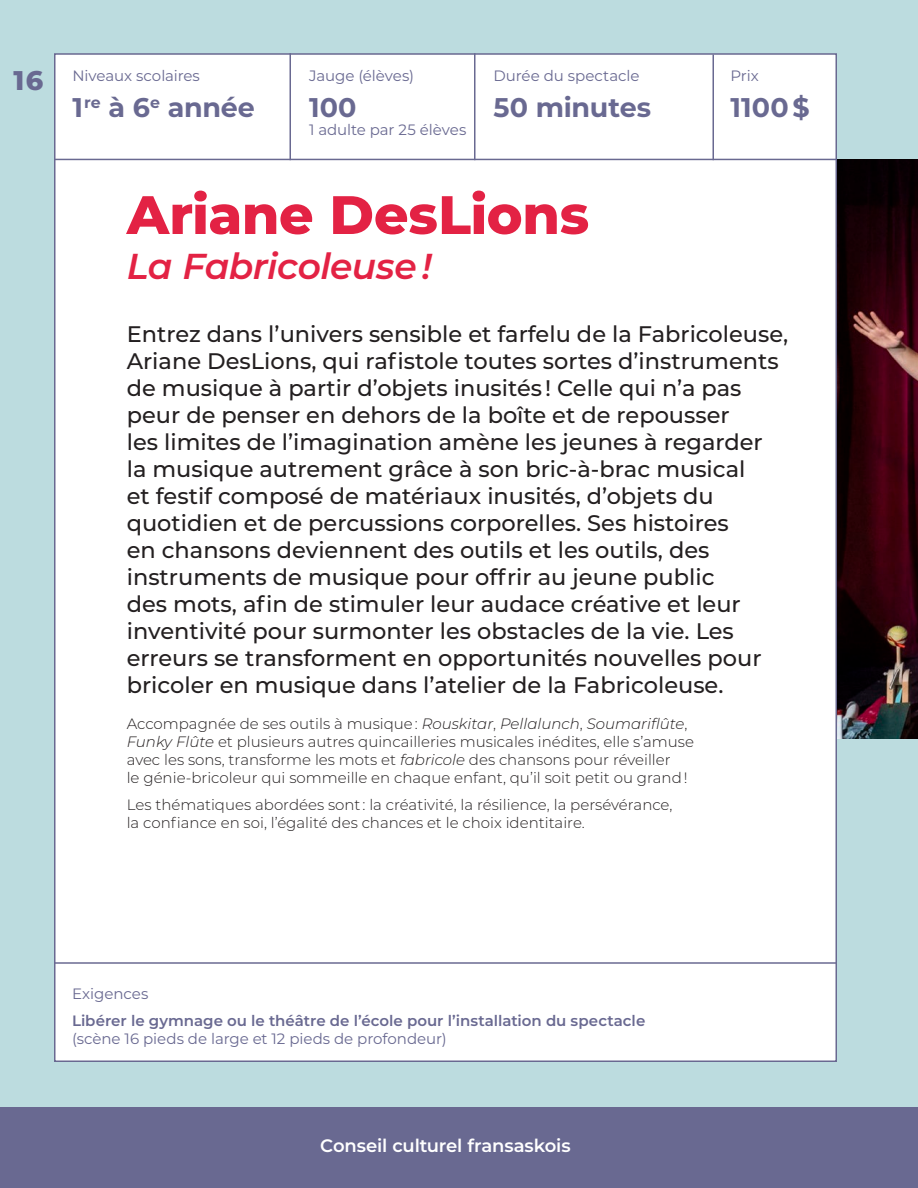
<style>
.page{position:relative;width:918px;height:1188px;background:#fff}
.page>*{position:absolute;margin:0;border:0;box-sizing:border-box;transform-origin:0 0}
.t1{font:800 54px "Montserrat";letter-spacing:-.005em;color:#e32244}
.t2{font:italic 600 36px "Montserrat";letter-spacing:-.015em;color:#e32244}
.t3{font:700 27px "Montserrat";color:#696991}
.t4{font:800 27px "Montserrat";color:#696991}
.t5{font:500 22.5px/27px "Montserrat";color:#231f20}
.t6{font:600 18px "Montserrat";letter-spacing:-.01em;color:#fff}
.t7{font:300 15px/18px "Montserrat";color:#231f20}
.t8{font:15px "Montserrat";letter-spacing:-.005em;color:#696991}
.t9{font:600 15px "Montserrat";color:#696991}
.s1{font-style:italic}
</style>
<div class="page">
<div style="left:0;top:1107px;width:918px;height:81px;background:#696991"></div>
<div style="left:0;top:0;width:918px;height:1107px;background:#bcdcdf"></div>
<div style="left:54px;top:53px;width:783px;height:1009px;background:#fff;border:2px solid #696991"></div>
<hr style="left:54px;top:159px;width:783px;height:1px;background:#696991">
<hr style="left:54px;top:962px;width:783px;height:2px;background:#696991">
<img style="left:837px;top:159px;width:81px;height:579px">
<hr style="left:290px;top:53px;width:1px;height:107px;background:#696991">
<hr style="left:474px;top:53px;width:2px;height:107px;background:#696991">
<hr style="left:712px;top:55px;width:2px;height:105px;background:#696991">
<p class="t4" style="left:14px;top:61px;width:31px">16</p>
<p class="t8" style="left:72px;top:65px;width:129px">Niveaux scolaires</p>
<p class="t3" style="left:72px;top:88px;width:184px">1<sup>re</sup> à 6<sup>e</sup> année</p>
<p class="t8" style="left:309px;top:65px;width:106px">Jauge (élèves)</p>
<p class="t3" style="left:309px;top:88px;width:49px">100</p>
<p class="t8" style="left:309px;top:119px;width:159px">1 adulte par 25 élèves</p>
<p class="t8" style="left:494px;top:65px;width:148px">Durée du spectacle</p>
<p class="t3" style="left:494px;top:88px;width:159px">50 minutes</p>
<p class="t3" style="left:72px;top:88px;width:18px">7</p>
<p class="t3" style="left:131px;top:88px;width:133px">12<sup>e</sup> année</p>
<p class="t3" style="left:494px;top:88px;width:164px">15 à 20 min.</p>
<h1 class="t1" style="left:127px;top:175px;width:464px">Ariane DesLions</h1>
<h2 class="t2" style="left:127px;top:242px;width:306px">La Fabricoleuse !</h2>
<p class="t8" style="left:730px;top:65px;width:30px">Prix</p>
<p class="t3" style="left:730px;top:88px;width:81px">1100 $</p>
<p class="t5" style="left:127px;top:320px;width:663px">Entrez dans l’univers sensible et farfelu de la Fabricoleuse, Ariane DesLions, qui rafistole toutes sortes d’instruments de musique à partir d’objets inusités ! Celle qui n’a pas peur de penser en dehors de la boîte et de repousser<br>les limites de l’imagination amène les jeunes à regarder<br>la musique autrement grâce à son bric-à-brac musical<br>et festif composé de matériaux inusités, d’objets du quotidien et de percussions corporelles. Ses histoires<br>en chansons deviennent des outils et les outils, des instruments de musique pour offrir au jeune public<br>des mots, afin de stimuler leur audace créative et leur inventivité pour surmonter les obstacles de la vie. Les erreurs se transforment en opportunités nouvelles pour bricoler en musique dans l’atelier de la Fabricoleuse.</p>
<p class="t7" style="left:127px;top:714px;width:569px">Accompagnée de ses outils à musique : <span class="s1">Rouskitar</span>, <span class="s1">Pellalunch</span>, <span class="s1">Soumariflûte</span>, <span class="s1">Funky Flûte</span> et plusieurs autres quincailleries musicales inédites, elle s’amuse avec les sons, transforme les mots et <span class="s1">fabricole</span> des chansons pour réveiller<br>le génie-bricoleur qui sommeille en chaque enfant, qu’il soit petit ou grand !</p>
<p class="t7" style="left:127px;top:795px;width:547px">Les thématiques abordées sont : la créativité, la résilience, la persévérance, la confiance en soi, l’égalité des chances et le choix identitaire.</p>
<p class="t8" style="left:72px;top:983px;width:78px">Exigences</p>
<p class="t9" style="left:72px;top:1010px;width:575px">Libérer le gymnage ou le théâtre de l’école pour l’installation du spectacle</p>
<p class="t8" style="left:72px;top:1028px;width:376px">(scène 16 pieds de large et 12 pieds de profondeur)</p>
<p class="t6" style="left:320px;top:1133px;width:252px">Conseil culturel fransaskois</p>
</div>
